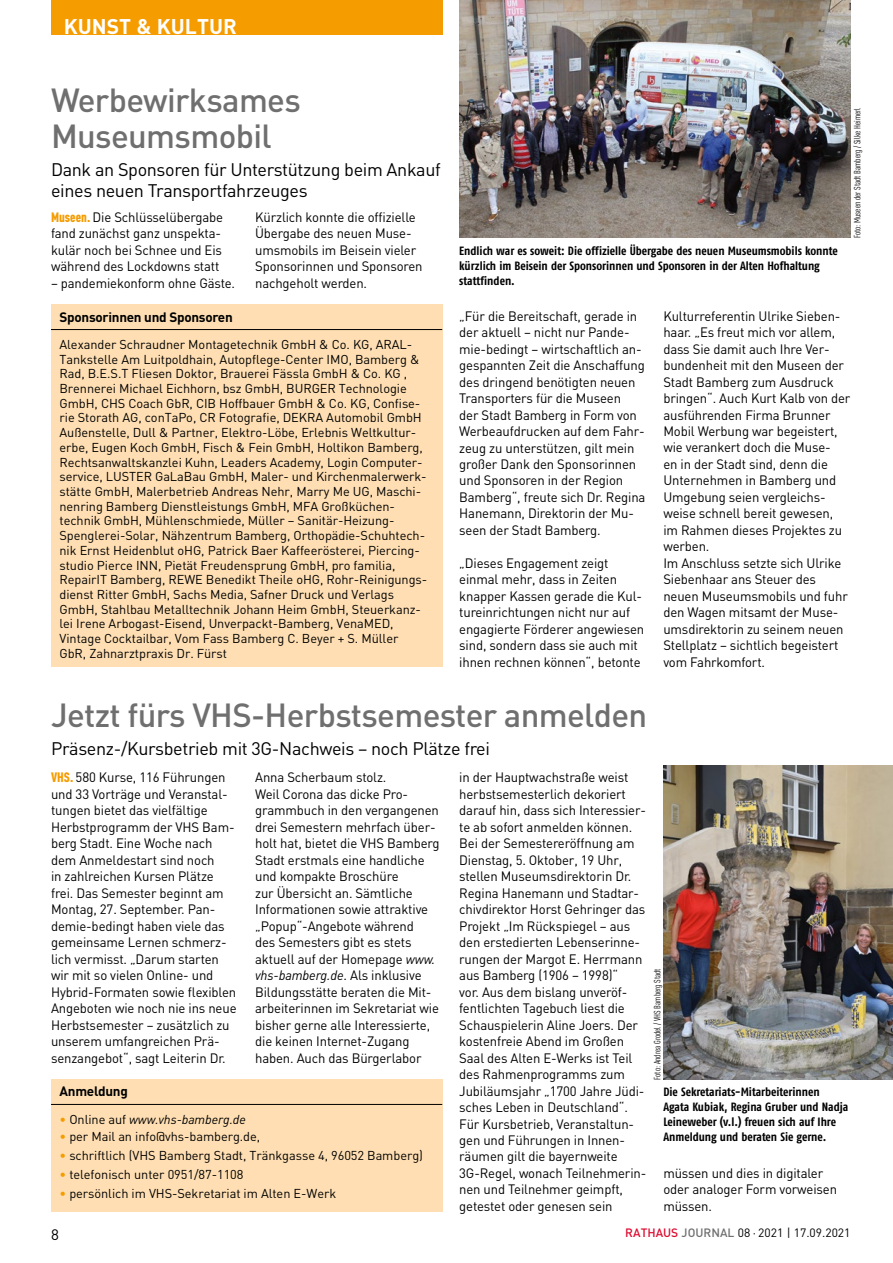
<style>
.page{position:relative;width:893px;height:1263px;background:#fff}
.page>*{position:absolute;margin:0;border:0;box-sizing:border-box;transform-origin:0 0}
.t1{font:500 33px/36px "DIN";letter-spacing:-.02em;color:#706f6f}
.t2{font:700 21px "DIN";color:#fff}
.t3{font:18px/21px "DIN";letter-spacing:-.02em;color:#000}
.t4{font:15px "DIN";color:#000}
.t5{font:13.5px/16.5px "DIN";letter-spacing:-.01em;color:#000}
.t6{font:700 13.5px "DIN";letter-spacing:-.02em;color:#000}
.t7{font:12.75px/14.7px "DIN";letter-spacing:-.005em;color:#000}
.t8{font:italic 12.75px "DIN";letter-spacing:-.005em;color:#000}
.t9{font:700 12px/15px "Fago Co";color:#000}
.t10{font:12px "DIN";color:#000}
.t11{font:9px "DIN Cond";color:#000}
.s1{font-family:"DIN Cond";font-weight:900;color:#f59c00}
.s2{font-style:italic}
.s3{font-style:normal;color:#f59c00}
.s4{font-style:normal}
.s5{color:#f59c00}
.s6{font-weight:500;color:#dd0b2f}
.s7{font-weight:500;color:#706f6f}
</style>
<div class="page">
<div style="left:51px;top:0;width:391px;height:34px;background:#f59c00"></div>
<div style="left:51px;top:304px;width:391px;height:363px;background:#fedeb2"></div>
<hr style="left:51px;top:329px;width:391px;height:1px;background:#000">
<div style="left:51px;top:1079px;width:391px;height:132px;background:#fedeb2"></div>
<hr style="left:51px;top:1104px;width:391px;height:1px;background:#000">
<img style="left:459px;top:0;width:391px;height:238px">
<img style="left:663px;top:766px;width:230px;height:313px">
<h2 class="t2" style="left:64px;top:12px;width:174px">KUNST &amp; KULTUR</h2>
<h3 class="t1" style="left:51px;top:81px;width:251px">Werbewirksames<br>Museumsmobil</h3>
<p class="t3" style="left:51px;top:158px;width:391px">Dank an Sponsoren für Unterstützung beim Ankauf eines neuen Transportfahrzeuges</p>
<p class="t5" style="left:51px;top:208px;width:174px"><span class="s1">Museen.</span> Die Schlüsselübergabe fand zunächst ganz unspekta&shy;kulär noch bei Schnee und Eis während des Lockdowns statt</p>
<p class="t5" style="left:51px;top:274px;width:186px">– pandemiekonform ohne Gäste.</p>
<p class="t5" style="left:255px;top:208px;width:169px">Kürzlich konnte die offizielle<br>Übergabe des neuen Muse&shy;umsmobils im Beisein vieler<br>Sponsorinnen und Sponsoren nachgeholt werden.</p>
<h4 class="t6" style="left:60px;top:308px;width:175px">Sponsorinnen und Sponsoren</h4>
<p class="t7" style="left:60px;top:337px;width:369px">Alexander Schraudner Montagetechnik GmbH &amp; Co. KG, ARAL-Tankstelle Am Luitpoldhain, Autopflege-Center IMO, Bamberg &amp; Rad, B.E.S.T Fliesen Doktor, Brauerei Fässla GmbH &amp; Co. KG , Brennerei Michael Eichhorn, bsz GmbH, BURGER Technologie GmbH, CHS Coach GbR, CIB Hoffbauer GmbH &amp; Co. KG, Confise&shy;rie Storath AG, conTaPo, CR Fotografie, DEKRA Automobil GmbH Außenstelle, Dull &amp; Partner, Elektro-Löbe, Erlebnis Weltkultur&shy;erbe, Eugen Koch GmbH, Fisch &amp; Fein GmbH, Holtikon Bamberg, Rechtsanwaltskanzlei Kuhn, Leaders Academy, Login Computer&shy;service, LUSTER GaLaBau GmbH, Maler- und Kirchenmalerwerk&shy;stätte GmbH, Malerbetrieb Andreas Nehr, Marry Me UG, Maschi&shy;nenring Bamberg Dienstleistungs GmbH, MFA Großküchen&shy;technik GmbH, Mühlenschmiede, Müller – Sanitär-Heizung-Spenglerei-Solar, Nähzentrum Bamberg, Orthopädie-Schuhtech&shy;nik Ernst Heidenblut oHG, Patrick Baer Kaffeerösterei, Piercing&shy;studio Pierce INN, Pietät Freudensprung GmbH, pro familia, RepairIT Bamberg, REWE Benedikt Theile oHG, Rohr-Reinigungs&shy;dienst Ritter GmbH, Sachs Media, Safner Druck und Verlags GmbH, Stahlbau Metalltechnik Johann Heim GmbH, Steuerkanz&shy;lei Irene Arbogast-Eisend, Unverpackt-Bamberg, VenaMED, Vintage Cocktailbar, Vom Fass Bamberg C. Beyer + S. Müller GbR, Zahnarztpraxis Dr. Fürst</p>
<p class="t9" style="left:459px;top:243px;width:380px">Endlich war es soweit: Die offizielle Übergabe des neuen Museumsmobils konnte kürzlich im Beisein der Sponsorinnen und Sponsoren in der Alten Hofhaltung stattfinden.</p>
<p class="t11" style="left:852px;top:238px;width:132px;rotate:-90deg">Foto: Museen der Stadt Bamberg / Silke Heimerl</p>
<p class="t5" style="left:459px;top:307px;width:188px">„Für die Bereitschaft, gerade in der aktuell – nicht nur Pande&shy;mie-bedingt – wirtschaftlich an&shy;gespannten Zeit die Anschaffung des dringend benötigten neuen<br>Transporters für die Museen<br>der Stadt Bamberg in Form von<br>Werbeaufdrucken auf dem Fahr&shy;zeug zu unterstützen, gilt mein großer Dank den Sponsorinnen und Sponsoren in der Region<br>Bamberg“, freute sich Dr. Regina<br>Hanemann, Direktorin der Mu&shy;seen der Stadt Bamberg.</p>
<p class="t5" style="left:459px;top:554px;width:187px">„Dieses Engagement zeigt einmal mehr, dass in Zeiten knapper Kassen gerade die Kul&shy;tureinrichtungen nicht nur auf engagierte Förderer angewiesen sind, sondern dass sie auch mit ihnen rechnen können“, betonte</p>
<p class="t5" style="left:663px;top:307px;width:189px">Kulturreferentin Ulrike Sieben&shy;haar. „Es freut mich vor allem, dass Sie damit auch Ihre Ver&shy;bundenheit mit den Museen der<br>Stadt Bamberg zum Ausdruck bringen“. Auch Kurt Kalb von der ausführenden Firma Brunner<br>Mobil Werbung war begeistert, wie verankert doch die Muse-<br>en in der Stadt sind, denn die<br>Unternehmen in Bamberg und<br>Umgebung seien vergleichs&shy;weise schnell bereit gewesen, im Rahmen dieses Projektes zu werben.</p>
<p class="t5" style="left:663px;top:554px;width:186px">Im Anschluss setzte sich Ulrike<br>Siebenhaar ans Steuer des neuen Museumsmobils und fuhr den Wagen mitsamt der Muse&shy;umsdirektorin zu seinem neuen<br>Stellplatz – sichtlich begeistert vom Fahrkomfort.</p>
<h3 class="t1" style="left:51px;top:696px;width:598px">Jetzt fürs VHS-Herbstsemester anmelden</h3>
<p class="t3" style="left:51px;top:737px;width:440px">Präsenz-/Kursbetrieb mit 3G-Nachweis – noch Plätze frei</p>
<p class="t5" style="left:51px;top:769px;width:187px"><span class="s1">VHS.</span> 580 Kurse, 116 Führungen und 33 Vorträge und Veranstal&shy;tungen bietet das vielfältige<br>Herbstprogramm der VHS Bam&shy;berg Stadt. Eine Woche nach dem Anmeldestart sind noch<br>in zahlreichen Kursen Plätze frei. Das Semester beginnt am<br>Montag, 27. September. Pan&shy;demie-bedingt haben viele das gemeinsame Lernen schmerz&shy;lich vermisst. „Darum starten wir mit so vielen Online- und<br>Hybrid-Formaten sowie flexiblen<br>Angeboten wie noch nie ins neue<br>Herbstsemester – zusätzlich zu unserem umfangreichen Prä&shy;senzangebot“, sagt Leiterin Dr.</p>
<p class="t5" style="left:255px;top:769px;width:133px">Anna Scherbaum stolz.</p>
<p class="t5" style="left:255px;top:785px;width:186px">Weil Corona das dicke Pro&shy;grammbuch in den vergangenen drei Semestern mehrfach über&shy;holt hat, bietet die VHS Bamberg<br>Stadt erstmals eine handliche und kompakte Broschüre<br>zur Übersicht an. Sämtliche<br>Informationen sowie attraktive „Popup“-Angebote während<br>des Semesters gibt es stets aktuell auf der Homepage <span class="s2">www. vhs-bamberg.de</span>. Als inklusive<br>Bildungsstätte beraten die Mit&shy;arbeiterinnen im Sekretariat wie bisher gerne alle Interessierte, die keinen Internet-Zugang haben. Auch das Bürgerlabor</p>
<h4 class="t6" style="left:60px;top:1082px;width:70px">Anmeldung</h4>
<p class="t8" style="left:60px;top:1111px;width:188px"><span class="s3">•</span> <span class="s4">Online auf</span> www.vhs-bamberg.de</p>
<p class="t7" style="left:60px;top:1128px;width:202px"><span class="s5">•</span> per Mail an info@vhs-bamberg.de,</p>
<p class="t7" style="left:60px;top:1147px;width:365px"><span class="s5">•</span> schriftlich (VHS Bamberg Stadt, Tränkgasse 4, 96052 Bamberg)</p>
<p class="t7" style="left:60px;top:1166px;width:185px"><span class="s5">•</span> telefonisch unter 0951/87-1108</p>
<p class="t7" style="left:60px;top:1185px;width:278px"><span class="s5">•</span> persönlich im VHS-Sekretariat im Alten E-Werk</p>
<p class="t5" style="left:459px;top:769px;width:188px">in der Hauptwachstraße weist herbstsemesterlich dekoriert darauf hin, dass sich Interessier&shy;te ab sofort anmelden können.</p>
<p class="t5" style="left:459px;top:835px;width:188px">Bei der Semestereröffnung am<br>Dienstag, 5. Oktober, 19 Uhr, stellen Museumsdirektorin Dr.<br>Regina Hanemann und Stadtar&shy;chivdirektor Horst Gehringer das<br>Projekt „Im Rückspiegel – aus den erstedierten Lebenserinne&shy;rungen der Margot E. Herrmann aus Bamberg (1906 – 1998)“<br>vor. Aus dem bislang unveröf&shy;fentlichten Tagebuch liest die<br>Schauspielerin Aline Joers. Der kostenfreie Abend im Großen<br>Saal des Alten E-Werks ist Teil des Rahmenprogramms zum<br>Jubiläumsjahr „1700 Jahre Jüdi&shy;sches Leben in Deutschland“.</p>
<p class="t5" style="left:459px;top:1115px;width:189px">Für Kursbetrieb, Veranstaltun&shy;gen und Führungen in Innen&shy;räumen gilt die bayernweite<br>3G-Regel, wonach Teilnehmerin&shy;nen und Teilnehmer geimpft, getestet oder genesen sein</p>
<p class="t11" style="left:652px;top:1080px;width:113px;rotate:-90deg">Foto: Andrea Grodel / VHS Bamberg Stadt</p>
<p class="t9" style="left:663px;top:1084px;width:186px">Die Sekretariats-Mitarbeiterinnen Agata Kubiak, Regina Gruber und Nadja Leineweber (v.l.) freuen sich auf Ihre Anmeldung und beraten Sie gerne.</p>
<p class="t5" style="left:663px;top:1164px;width:175px">müssen und dies in digitaler oder analoger Form vorweisen müssen.</p>
<p class="t4" style="left:51px;top:1225px;width:9px">8</p>
<p class="t10" style="left:625px;top:1225px;width:227px"><span class="s6">RATHAUS</span> <span class="s7">JOURNAL</span> 08 · 2021 | 17.09.2021</p>
</div>
